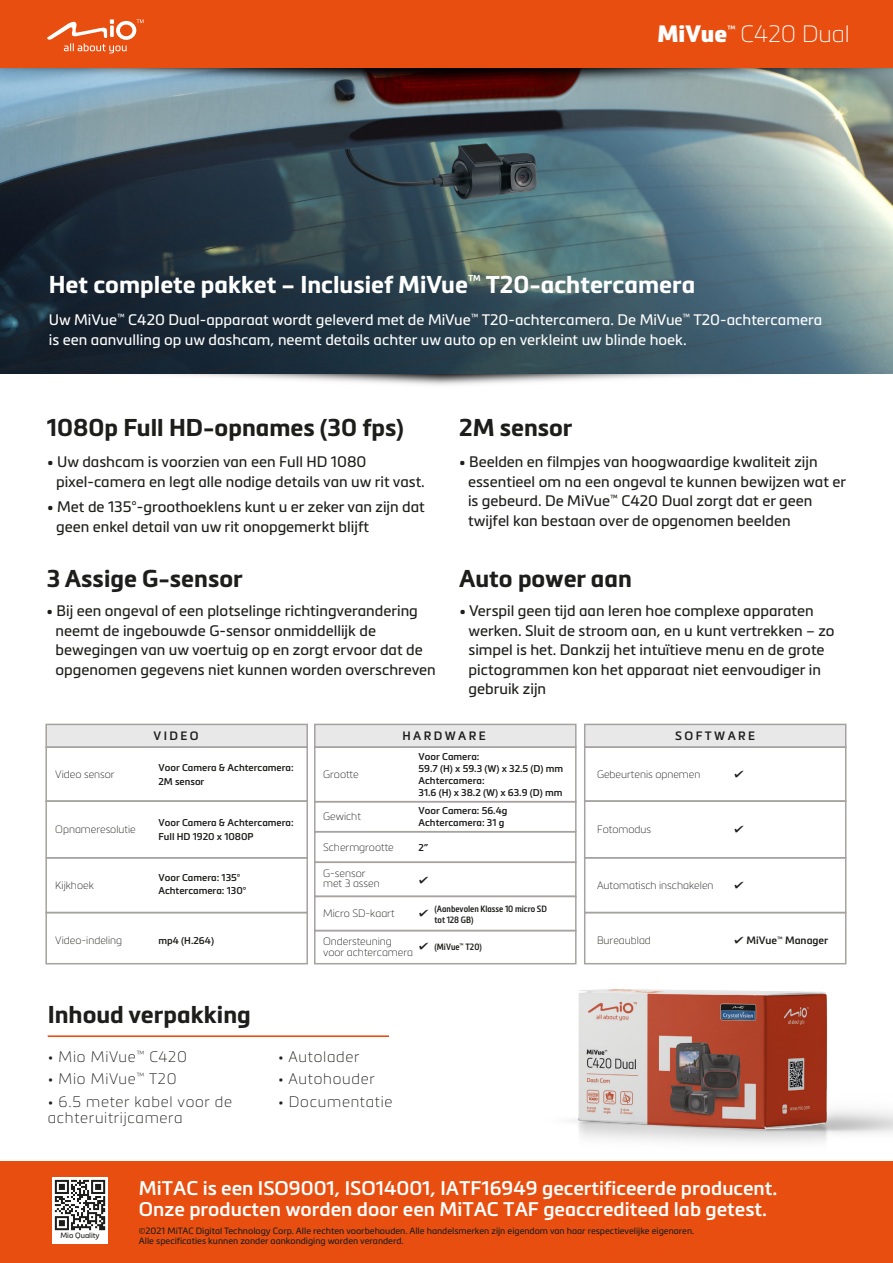
<style>
.page{position:relative;width:893px;height:1263px;background:#fff}
.page>*{position:absolute;margin:0;border:0;box-sizing:border-box;transform-origin:0 0}
.t1{font:700 24px "Metronic Pro";color:#1d1d1b}
.t2{font:700 24px "Metronic Pro";color:#fff}
.t3{font:23.25px "Metronic Pro Air";color:#fff}
.t4{font:900 23.25px "Metronic Pro";color:#fff}
.t5{font:600 19.5px/21px "Metronic Pro";color:#fff}
.t6{font:15px/19.5px "Metronic Pro";color:#1d1d1b}
.t7{font:15px/19.5px "Metronic Pro";color:#fff}
.t8{font:15px/16.5px "Metronic Pro Air";letter-spacing:.05em;color:#1d1d1b}
.t9{font:600 12px "Metronic Pro";letter-spacing:.2em;color:#1d1d1b}
.t10{font:10.5px/10.5px "Metronic Pro Air";color:#1d1d1b}
.t11{font:600 10.5px "Metronic Pro";color:#1d1d1b}
.t12{font:600 9.75px/12px "Metronic Pro";color:#1d1d1b}
.t13{font:9px/10.5px "Metronic Pro";color:#1d1d1b}
.t14{font:600 condensed 9px/10.5px "Metronic Pro";color:#1d1d1b}
.t15{font:700 9px "Metronic Pro";color:#fff}
.t16{font:7.5px "Metronic Pro";color:#1d1d1b}
</style>
<div class="page">
<img style="left:161px;top:374px;width:571px;height:11px">
<img style="left:0;top:91px;width:893px;height:283px">
<hr style="left:48px;top:1035px;width:341px;height:2px;background:#e84e0f">
<img style="left:0;top:67px;width:893px;height:24px">
<div style="left:585px;top:724px;width:261px;height:23px;background:#e8e8e8"></div>
<div style="left:584px;top:724px;width:262px;height:24px;border:2px solid #a5a2a0"></div>
<div style="left:584px;top:746px;width:262px;height:56px;border:2px solid #a5a2a0"></div>
<div style="left:584px;top:800px;width:262px;height:58px;border:2px solid #a5a2a0"></div>
<div style="left:584px;top:857px;width:262px;height:56px;border:2px solid #a5a2a0"></div>
<div style="left:584px;top:912px;width:262px;height:52px;border:2px solid #a5a2a0"></div>
<div style="left:315px;top:724px;width:261px;height:23px;background:#e8e8e8"></div>
<div style="left:314px;top:724px;width:263px;height:24px;border:2px solid #a5a2a0"></div>
<div style="left:314px;top:746px;width:263px;height:56px;border:2px solid #a5a2a0"></div>
<div style="left:314px;top:801px;width:263px;height:31px;border:2px solid #a5a2a0"></div>
<div style="left:314px;top:831px;width:263px;height:32px;border:2px solid #a5a2a0"></div>
<div style="left:314px;top:861px;width:263px;height:36px;border:2px solid #a5a2a0"></div>
<div style="left:314px;top:930px;width:263px;height:34px;border:2px solid #a5a2a0"></div>
<div style="left:46px;top:724px;width:261px;height:23px;background:#e8e8e8"></div>
<div style="left:45px;top:724px;width:263px;height:24px;border:2px solid #a5a2a0"></div>
<div style="left:45px;top:746px;width:263px;height:56px;border:2px solid #a5a2a0"></div>
<div style="left:45px;top:857px;width:263px;height:56px;border:2px solid #a5a2a0"></div>
<div style="left:45px;top:800px;width:263px;height:58px;border:2px solid #a5a2a0"></div>
<div style="left:45px;top:912px;width:263px;height:52px;border:2px solid #a5a2a0"></div>
<div style="left:0;top:0;width:893px;height:67px;background:#e84e0f"></div>
<svg style="left:47px;top:19px;width:96px;height:35px"></svg>
<img style="left:490px;top:923px;width:403px;height:220px">
<div style="left:0;top:1161px;width:893px;height:102px;background:#e84e0f"></div>
<svg style="left:52px;top:1177px;width:56px;height:66px"></svg>
<svg style="left:55px;top:1180px;width:50px;height:50px;background:#8a8a89"></svg>
<svg style="left:735px;top:937px;width:8px;height:6px"></svg>
<h2 class="t4" style="left:657px;top:20px;width:71px">MiVue</h2>
<p class="t15" style="left:727px;top:23px;width:10px">™</p>
<h2 class="t3" style="left:740px;top:18px;width:111px">C420 Dual</h2>
<h1 class="t2" style="left:49px;top:269px;width:648px">Het complete pakket – Inclusief MiVue<sup>™</sup> T20-achtercamera</h1>
<p class="t7" style="left:49px;top:310px;width:775px">Uw MiVue<sup>™</sup> C420 Dual-apparaat wordt geleverd met de MiVue<sup>™</sup> T20-achtercamera. De MiVue<sup>™</sup> T20-achtercamera is een aanvulling op uw dashcam, neemt details achter uw auto op en verkleint uw blinde hoek.</p>
<h1 class="t1" style="left:47px;top:412px;width:358px">1080p Full HD-opnames (30 fps)</h1>
<p class="t6" style="left:56px;top:451px;width:370px;text-indent:-9px">• Uw dashcam is voorzien van een Full HD 1080 pixel-camera en legt alle nodige details van uw rit vast.</p>
<p class="t6" style="left:56px;top:496px;width:370px;text-indent:-9px">• Met de 135°-groothoeklens kunt u er zeker van zijn dat geen enkel detail van uw rit onopgemerkt blijft</p>
<h1 class="t1" style="left:47px;top:563px;width:198px">3 Assige G-sensor</h1>
<p class="t6" style="left:56px;top:601px;width:382px;text-indent:-9px">• Bij een ongeval of een plotselinge richtingverandering neemt de ingebouwde G-sensor onmiddellijk de bewegingen van uw voertuig op en zorgt ervoor dat de opgenomen gegevens niet kunnen worden overschreven</p>
<h1 class="t1" style="left:459px;top:412px;width:115px">2M sensor</h1>
<p class="t6" style="left:468px;top:451px;width:380px;text-indent:-9px">• Beelden en filmpjes van hoogwaardige kwaliteit zijn essentieel om na een ongeval te kunnen bewijzen wat er is gebeurd. De MiVue<sup>™</sup> C420 Dual zorgt dat er geen twijfel kan bestaan over de opgenomen beelden</p>
<h1 class="t1" style="left:459px;top:563px;width:174px">Auto power aan</h1>
<p class="t6" style="left:468px;top:601px;width:368px;text-indent:-9px">• Verspil geen tijd aan leren hoe complexe apparaten werken. Sluit de stroom aan, en u kunt vertrekken – zo simpel is het. Dankzij het intuïtieve menu en de grote pictogrammen kon het apparaat niet eenvoudiger in gebruik zijn</p>
<p class="t9" style="left:154px;top:728px;width:47px">VIDEO</p>
<p class="t9" style="left:402px;top:728px;width:85px">HARDWARE</p>
<p class="t9" style="left:675px;top:728px;width:82px">SOFTWARE</p>
<p class="t10" style="left:55px;top:768px;width:61px">Video sensor</p>
<p class="t10" style="left:55px;top:823px;width:82px">Opnameresolutie</p>
<p class="t10" style="left:55px;top:879px;width:40px">Kijkhoek</p>
<p class="t12" style="left:158px;top:761px;width:137px;line-height:13.5px">Voor Camera &amp; Achtercamera:<br>2M sensor</p>
<p class="t12" style="left:158px;top:816px;width:137px;line-height:13.5px">Voor Camera &amp; Achtercamera:<br>Full HD 1920 x 1080P</p>
<p class="t12" style="left:158px;top:870px;width:89px;line-height:13.5px">Voor Camera: 135°<br>Achtercamera: 130°</p>
<p class="t10" style="left:323px;top:768px;width:37px">Grootte</p>
<p class="t10" style="left:323px;top:810px;width:39px">Gewicht</p>
<p class="t10" style="left:323px;top:841px;width:72px">Schermgrootte</p>
<p class="t10" style="left:323px;top:867px;width:58px">G-sensor met 3 assen</p>
<p class="t12" style="left:419px;top:751px;width:146px">Voor Camera:<br>59.7 (H) x 59.3 (W) x 32.5 (D) mm<br>Achtercamera:<br>31.6 (H) x 38.2 (W) x 63.9 (D) mm</p>
<p class="t12" style="left:419px;top:804px;width:90px">Voor Camera: 56.4g<br>Achtercamera: 31 g</p>
<p class="t12" style="left:419px;top:841px;width:11px">2”</p>
<p class="t10" style="left:597px;top:768px;width:105px">Gebeurtenis opnemen</p>
<p class="t10" style="left:597px;top:823px;width:55px">Fotomodus</p>
<p class="t10" style="left:597px;top:879px;width:118px">Automatisch inschakelen</p>
<p class="t10" style="left:55px;top:934px;width:68px">Video-indeling</p>
<p class="t12" style="left:158px;top:934px;width:57px">mp4 (H.264)</p>
<p class="t10" style="left:323px;top:907px;width:73px">Micro SD-kaart</p>
<p class="t10" style="left:323px;top:936px;width:91px">Ondersteuning voor achtercamera</p>
<p class="t14" style="left:435px;top:904px;width:114px">(Aanbevolen Klasse 10 micro SD tot 128 GB)</p>
<p class="t14" style="left:435px;top:941px;width:49px">(MiVue<sup>™</sup> T20)</p>
<p class="t10" style="left:597px;top:934px;width:55px">Bureaublad</p>
<p class="t11" style="left:746px;top:934px;width:83px">MiVue<sup>™</sup> Manager</p>
<h1 class="t1" style="left:48px;top:999px;width:205px">Inhoud verpakking</h1>
<p class="t8" style="left:48px;top:1047px;width:141px">• Mio MiVue<sup>™</sup> C420</p>
<p class="t8" style="left:48px;top:1070px;width:130px">• Mio MiVue<sup>™</sup> T20</p>
<p class="t8" style="left:48px;top:1092px;width:186px">• 6.5 meter kabel voor de achteruitrijcamera</p>
<p class="t8" style="left:278px;top:1047px;width:83px">• Autolader</p>
<p class="t8" style="left:278px;top:1070px;width:98px">• Autohouder</p>
<p class="t8" style="left:278px;top:1092px;width:116px">• Documentatie</p>
<p class="t16" style="left:60px;top:1230px;width:41px">Mio Quality</p>
<h3 class="t5" style="left:139px;top:1177px;width:640px">MiTAC is een ISO9001, ISO14001, IATF16949 gecertificeerde producent.<br>Onze producten worden door een MiTAC TAF geaccrediteed lab getest.</h3>
<p class="t13" style="left:139px;top:1225px;width:557px">©2021 MiTAC Digital Technology Corp. Alle rechten voorbehouden. Alle handelsmerken zijn eigendom van haar respectievelijke eigenaren.<br>Alle specificaties kunnen zonder aankondiging worden veranderd.</p>
</div>
